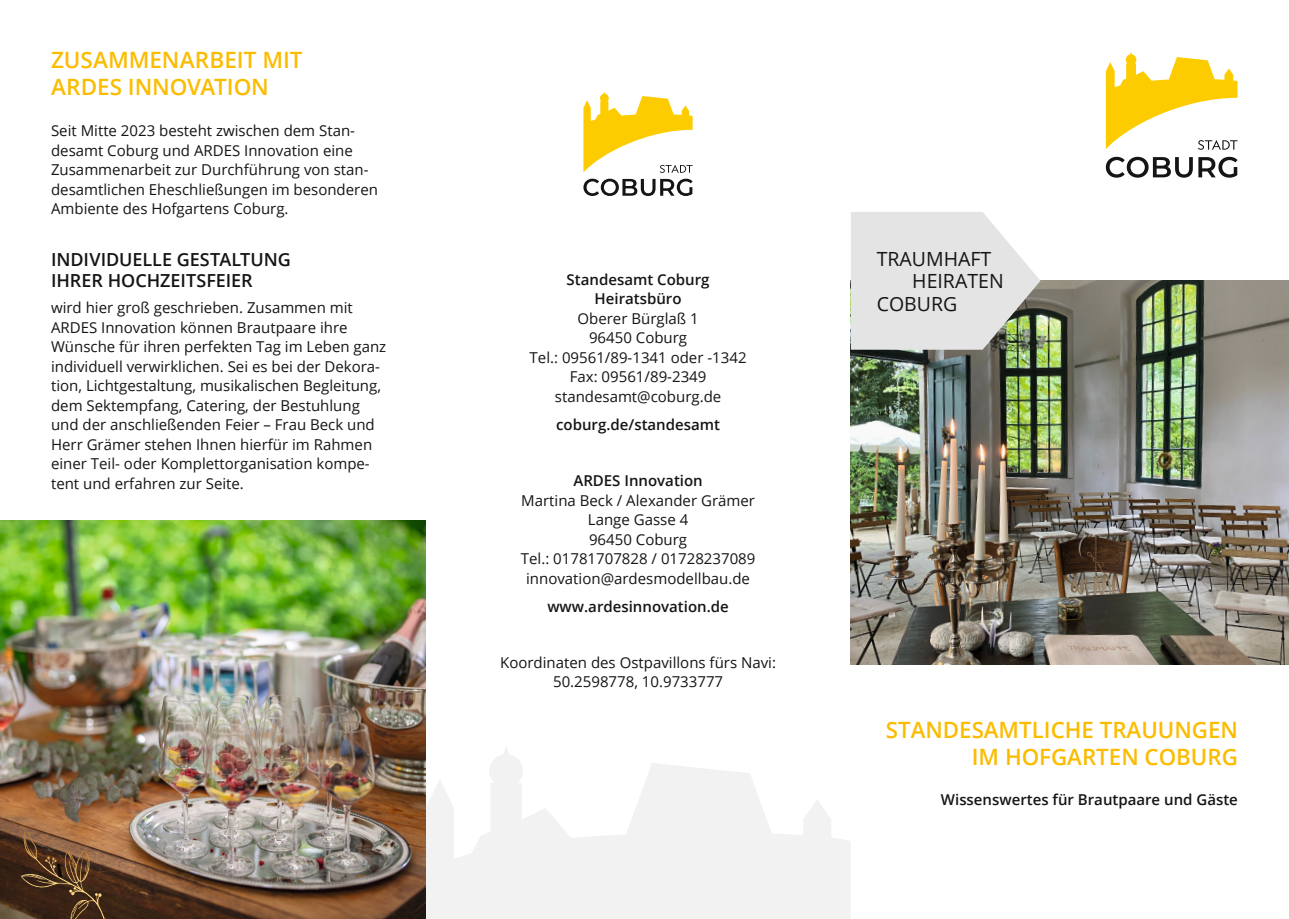
<style>
.page{position:relative;width:1289px;height:919px;background:#fff}
.page>*{position:absolute;margin:0;border:0;box-sizing:border-box;transform-origin:0 0}
.t1{font:600 22.5px/27px "Open Sans";color:#fbbc00}
.t2{font:19.5px "Open Sans";color:#151518}
.t3{font:600 18px/21.6px "Open Sans";letter-spacing:-.005em;color:#151518}
.t4{font:15px/19.5px "Open Sans";color:#151518;text-align:center}
.t5{font:600 15px/19.5px "Open Sans";color:#151518;text-align:center}
</style>
<div class="page">
<img style="left:850px;top:281px;width:438px;height:383px">
<svg style="left:1105px;top:52px;width:132px;height:98px"></svg>
<svg style="left:1105px;top:157px;width:132px;height:21px"></svg>
<svg style="left:583px;top:92px;width:109px;height:81px"></svg>
<svg style="left:583px;top:179px;width:109px;height:17px"></svg>
<svg style="left:425px;top:745px;width:425px;height:173px;fill:#f2f2f2"></svg>
<img style="left:0;top:520px;width:425px;height:398px">
<svg style="left:850px;top:212px;width:190px;height:138px;background:#dcdddb"></svg>
<svg style="left:21px;top:831px;width:84px;height:87px;background:#64442b"></svg>
<h1 class="t1" style="left:51px;top:46px;width:253px">ZUSAMMENARBEIT MIT<br>ARDES INNOVATION</h1>
<p class="t4" style="left:51px;top:120px;width:328px;text-align:left">Seit Mitte 2023 besteht zwischen dem Stan&shy;desamt Coburg und ARDES Innovation eine Zusammenarbeit zur Durchführung von stan&shy;desamtlichen Eheschließungen im besonderen Ambiente des Hofgartens Coburg.</p>
<p class="t3" style="left:51px;top:248px;width:241px">INDIVIDUELLE GESTALTUNG<br>IHRER HOCHZEITSFEIER</p>
<p class="t4" style="left:51px;top:297px;width:337px;text-align:left">wird hier groß geschrieben. Zusammen mit ARDES Innovation können Brautpaare ihre Wünsche für ihren perfekten Tag im Leben ganz individuell verwirklichen. Sei es bei der Dekora&shy;tion, Lichtgestaltung, musikalischen Begleitung, dem Sektempfang, Catering, der Bestuhlung und der anschließenden Feier – Frau Beck und Herr Grämer stehen Ihnen hierfür im Rahmen einer Teil- oder Komplettorganisation kompe&shy;tent und erfahren zur Seite.</p>
<p class="t5" style="left:566px;top:269px;width:144px">Standesamt Coburg<br>Heiratsbüro</p>
<p class="t4" style="left:529px;top:308px;width:218px">Oberer Bürglaß 1<br>96450 Coburg<br>Tel.: 09561/89-1341 oder -1342<br>Fax: 09561/89-2349 standesamt@coburg.de</p>
<p class="t5" style="left:556px;top:414px;width:165px">coburg.de/standesamt</p>
<p class="t5" style="left:573px;top:470px;width:131px">ARDES Innovation</p>
<p class="t4" style="left:521px;top:490px;width:236px">Martina Beck / Alexander Grämer<br>Lange Gasse 4<br>96450 Coburg<br>Tel.: 01781707828 / 01728237089 innovation@ardesmodellbau.de</p>
<p class="t5" style="left:547px;top:596px;width:183px">www.ardesinnovation.de</p>
<p class="t4" style="left:500px;top:652px;width:277px">Koordinaten des Ostpavillons fürs Navi:<br>50.2598778, 10.9733777</p>
<h2 class="t2" style="left:876px;top:245px;width:116px">TRAUMHAFT</h2>
<h2 class="t2" style="left:912px;top:268px;width:93px">HEIRATEN</h2>
<h2 class="t2" style="left:876px;top:290px;width:82px">COBURG</h2>
<h1 class="t1" style="left:885px;top:715px;width:353px;text-align:right">STANDESAMTLICHE TRAUUNGEN<br>IM HOFGARTEN COBURG</h1>
<p class="t5" style="left:940px;top:789px;width:298px">Wissenswertes für Brautpaare und Gäste</p>
</div>
